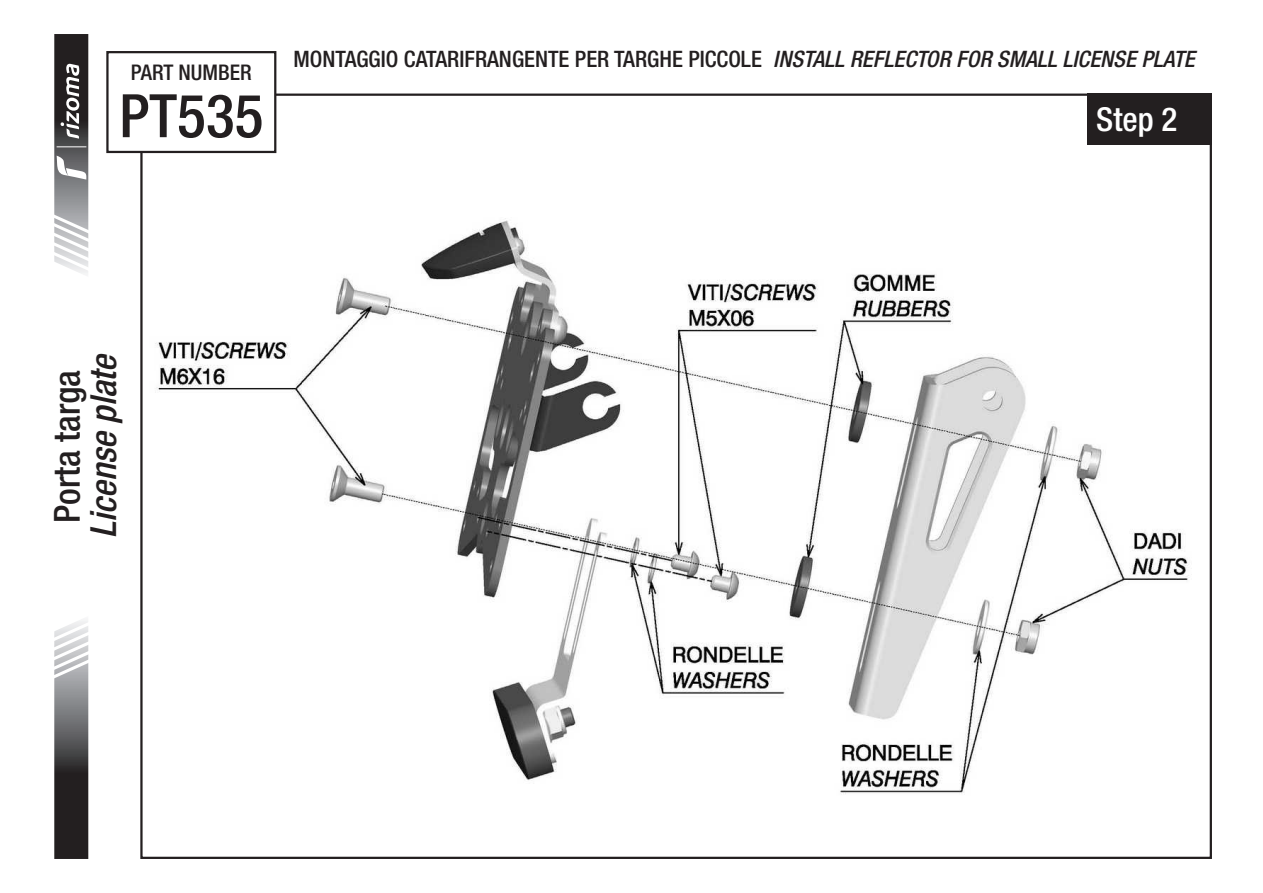
<style>
.page{position:relative;width:1263px;height:893px;background:#fff}
.page>*{position:absolute;margin:0;border:0;box-sizing:border-box;transform-origin:0 0}
.t1{font:500 condensed 60px "Helvetica Neue LT Std";color:#231f20}
.t2{font:italic 500 condensed 36px "Helvetica Neue LT Std";color:#231f20}
.t3{font:500 condensed 36px "Helvetica Neue LT Std";color:#231f20}
.t4{font:500 condensed 33px "Helvetica Neue LT Std";color:#fff}
.t5{font:500 condensed 22.8px "Helvetica Neue LT Std";color:#231f20}
.t6{font:500 condensed 21.6px "Helvetica Neue LT Std";color:#231f20}
.s1{font-style:italic}
</style>
<div class="page">
<img style="left:150px;top:104px;width:1039px;height:690px">
<div style="left:1088px;top:94px;width:124px;height:51px;background:#231f20"></div>
<svg style="left:54px;top:620px;width:35px;height:239px;background:#706f70"></svg>
<svg style="left:54px;top:34px;width:35px;height:240px"></svg>
<div style="left:107px;top:52px;width:168px;height:100px;background:#fff"></div>
<div style="left:106px;top:51px;width:170px;height:102px;border:2px solid #231f20"></div>
<p class="t6" style="left:131px;top:59px;width:122px">PART NUMBER</p>
<h1 class="t1" style="left:119px;top:80px;width:146px">PT535</h1>
<p class="t5" style="left:293px;top:46px;width:903px">MONTAGGIO CATARIFRANGENTE PER TARGHE PICCOLE <span class="s1">INSTALL REFLECTOR FOR SMALL LICENSE PLATE</span></p>
<h3 class="t4" style="left:1096px;top:99px;width:83px">Step 2</h3>
<h2 class="t2" style="left:82px;top:538px;width:187px;rotate:-90deg">License plate</h2>
<h2 class="t3" style="left:46px;top:523px;width:155px;rotate:-90deg">Porta targa</h2>
</div>
